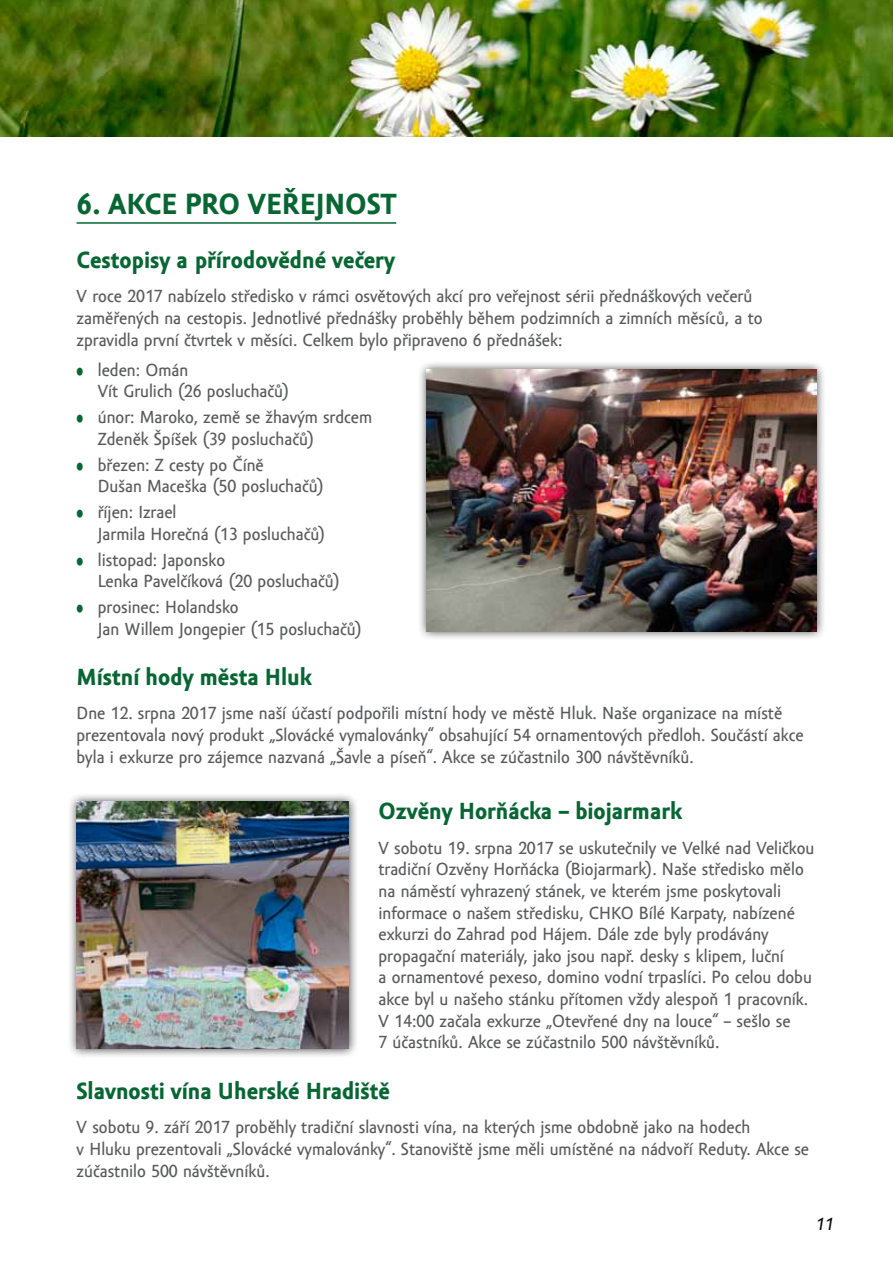
<style>
.page{position:relative;width:893px;height:1263px;background:#fff}
.page>*{position:absolute;margin:0;border:0;box-sizing:border-box;transform-origin:0 0}
.t1{font:700 30px "Amor Sans Text Pro";letter-spacing:.01em;color:#076633}
.t2{font:700 24px "Amor Sans Text Pro";color:#076633}
.t3{font:18px/21.6px "Amor Sans Text Pro";color:#595a5c}
.t4{font:italic 18px "Amor Sans Text Pro";color:#000}
.s1{color:#076633}
</style>
<div class="page">
<img style="left:0;top:0;width:893px;height:136px">
<hr style="left:77px;top:222px;width:319px;height:2px;background:#076633">
<div style="left:417px;top:360px;width:409px;height:281px;background:#000;opacity:.75"></div>
<img style="left:427px;top:370px;width:389px;height:261px">
<div style="left:67px;top:792px;width:291px;height:266px;background:#000;opacity:.75"></div>
<img style="left:77px;top:801px;width:272px;height:248px">
<h1 class="t1" style="left:77px;top:188px;width:50px">6. AKCE</h1>
<h1 class="t1" style="left:185px;top:188px;width:19px">PRO</h1>
<h1 class="t1" style="left:248px;top:188px;width:150px">VEŘEJNOST</h1>
<h2 class="t2" style="left:77px;top:248px;width:320px">Cestopisy a přírodovědné večery</h2>
<p class="t3" style="left:77px;top:286px;width:688px">V roce 2017 nabízelo středisko v rámci osvětových akcí pro veřejnost sérii přednáškových večerů zaměřených na cestopis. Jednotlivé přednášky proběhly během podzimních a zimních měsíců, a to zpravidla první čtvrtek v měsíci. Celkem bylo připraveno 6 přednášek:</p>
<p class="t3" style="left:98px;top:359px;width:193px;text-indent:-21px"><span class="s1">•</span> leden: Omán<br>Vít Grulich (26 posluchačů)</p>
<p class="t3" style="left:98px;top:407px;width:276px;text-indent:-21px"><span class="s1">•</span> únor: Maroko, země se žhavým srdcem<br>Zdeněk Špíšek (39 posluchačů)</p>
<p class="t3" style="left:98px;top:454px;width:228px;text-indent:-21px"><span class="s1">•</span> březen: Z cesty po Číně<br>Dušan Maceška (50 posluchačů)</p>
<p class="t3" style="left:98px;top:502px;width:229px;text-indent:-21px"><span class="s1">•</span> říjen: Izrael<br>Jarmila Horečná (13 posluchačů)</p>
<p class="t3" style="left:98px;top:549px;width:244px;text-indent:-21px"><span class="s1">•</span> listopad: Japonsko<br>Lenka Pavelčíková (20 posluchačů)</p>
<p class="t3" style="left:98px;top:597px;width:266px;text-indent:-21px"><span class="s1">•</span> prosinec: Holandsko<br>Jan Willem Jongepier (15 posluchačů)</p>
<h2 class="t2" style="left:77px;top:665px;width:237px">Místní hody města Hluk</h2>
<p class="t3" style="left:77px;top:703px;width:729px">Dne 12. srpna 2017 jsme naší účastí podpořili místní hody ve městě Hluk. Naše organizace na místě prezentovala nový produkt „Slovácké vymalovánky“ obsahující 54 ornamentových předloh. Součástí akce byla i exkurze pro zájemce nazvaná „Šavle a píseň“. Akce se zúčastnilo 300 návštěvníků.</p>
<h2 class="t2" style="left:378px;top:799px;width:305px">Ozvěny Horňácka – biojarmark</h2>
<p class="t3" style="left:378px;top:837px;width:438px">V sobotu 19. srpna 2017 se uskutečnily ve Velké nad Veličkou tradiční Ozvěny Horňácka (Biojarmark). Naše středisko mělo na náměstí vyhrazený stánek, ve kterém jsme poskytovali informace o našem středisku, CHKO Bílé Karpaty, nabízené exkurzi do Zahrad pod Hájem. Dále zde byly prodávány propagační materiály, jako jsou např. desky s klipem, luční<br>a ornamentové pexeso, domino vodní trpaslíci. Po celou dobu akce byl u našeho stánku přítomen vždy alespoň 1 pracovník.<br>V 14:00 začala exkurze „Otevřené dny na louce“ – sešlo se<br>7 účastníků. Akce se zúčastnilo 500 návštěvníků.</p>
<h2 class="t2" style="left:77px;top:1079px;width:315px">Slavnosti vína Uherské Hradiště</h2>
<p class="t3" style="left:77px;top:1117px;width:734px">V sobotu 9. září 2017 proběhly tradiční slavnosti vína, na kterých jsme obdobně jako na hodech<br>v Hluku prezentovali „Slovácké vymalovánky“. Stanoviště jsme měli umístěné na nádvoří Reduty. Akce se zúčastnilo 500 návštěvníků.</p>
<p class="t4" style="left:816px;top:1214px;width:20px">11</p>
</div>
